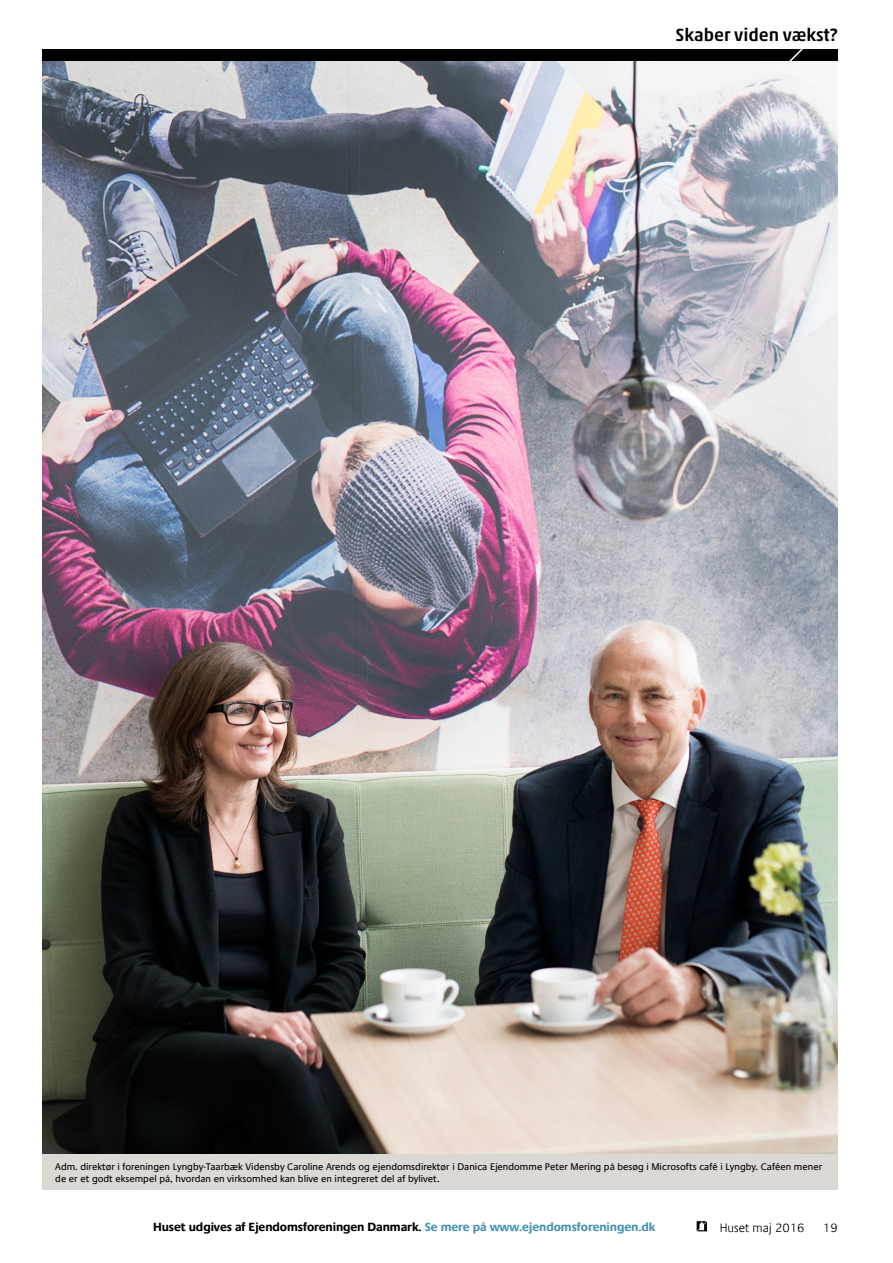
<style>
.page{position:relative;width:893px;height:1263px;background:#fff}
.page>*{position:absolute;margin:0;border:0;box-sizing:border-box;transform-origin:0 0}
.t1{font:500 18px "Akko Pro";color:#000}
.t2{font:300 12.3px "Praxis Com";color:#000}
.t3{font:700 12px "Praxis Com";letter-spacing:-.01em;color:#000}
.t4{font:9.75px/11.7px "Praxis Com";color:#000}
.s1{color:#4793b2}
</style>
<div class="page">
<div style="left:43px;top:49px;width:795px;height:13px;background:#000"></div>
<svg style="left:788px;top:49px;width:15px;height:13px"></svg>
<svg style="left:697px;top:1221px;width:10px;height:10px"></svg>
<img style="left:43px;top:62px;width:795px;height:1092px">
<div style="left:43px;top:1154px;width:795px;height:36px;background:#dcd9d4"></div>
<h1 class="t1" style="left:675px;top:23px;width:164px">Skaber viden vækst?</h1>
<p class="t4" style="left:55px;top:1161px;width:768px">Adm. direktør i foreningen Lyngby-Taarbæk Vidensby Caroline Arends og ejendomsdirektør i Danica Ejendomme Peter Mering på besøg i Microsofts café i Lyngby. Caféen mener de er et godt eksempel på, hvordan en virksomhed kan blive en integreret del af bylivet.</p>
<p class="t3" style="left:153px;top:1220px;width:504px">Huset udgives af Ejendomsforeningen Danmark. <span class="s1">Se mere på www.ejendomsforeningen.dk</span></p>
<p class="t2" style="left:720px;top:1220px;width:86px">Huset maj 2016</p>
<p class="t2" style="left:823px;top:1220px;width:16px">19</p>
</div>
